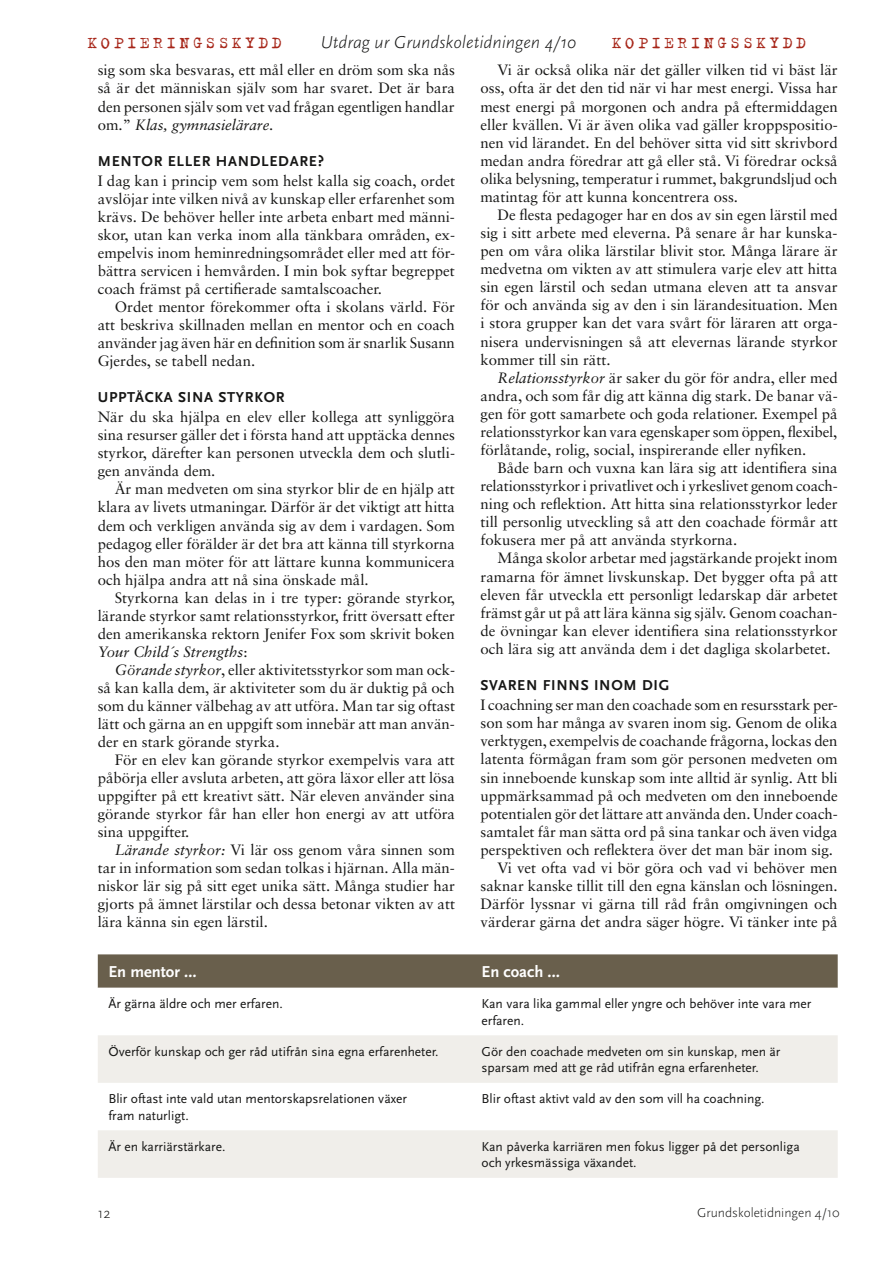
<style>
.page{position:relative;width:893px;height:1263px;background:#fff}
.page>*{position:absolute;margin:0;border:0;box-sizing:border-box;transform-origin:0 0}
.t1{font:italic 300 18px "Scala Sans";color:#161615}
.t2{font:18px "Trixie";letter-spacing:.18em;color:#a72619}
.t3{font:700 16.5px "Scala Sans";color:#fff}
.t4{font:15px/18px "Sabon";color:#161615;text-align:justify}
.t5{font:700 15px "Scala Sans";letter-spacing:.05em;color:#161615}
.t6{font:300 15px "Scala Sans";color:#161615}
.t7{font:13.5px/16.2px "Scala Sans";color:#161615}
.t8{font:300 13.5px "Scala Sans";color:#161615}
.s1{font-style:italic}
</style>
<div class="page">
<div style="left:98px;top:954px;width:740px;height:34px;background:#695f4c"></div>
<svg style="left:98px;top:1035px;width:740px;height:143px;fill:#f0eeea"></svg>
<p class="t2" style="left:87px;top:31px;width:195px">KOPIERINGSSKYDD</p>
<p class="t1" style="left:320px;top:32px;width:257px">Utdrag ur Grundskoletidningen 4/10</p>
<p class="t2" style="left:612px;top:31px;width:195px">KOPIERINGSSKYDD</p>
<p class="t4" style="left:480px;top:61px;width:359px;text-indent:17px">Vi är också olika när det gäller vilken tid vi bäst lär oss, ofta är det den tid när vi har mest energi. Vissa har mest energi på morgonen och andra på eftermiddagen eller kvällen. Vi är även olika vad gäller kroppspositio&shy;nen vid lärandet. En del behöver sitta vid sitt skrivbord medan andra föredrar att gå eller stå. Vi föredrar också olika belysning, temperatur i rummet, bakgrundsljud och matintag för att kunna koncentrera oss.</p>
<p class="t4" style="left:480px;top:206px;width:359px;text-indent:17px">De flesta pedagoger har en dos av sin egen lärstil med sig i sitt arbete med eleverna. På senare år har kunska&shy;pen om våra olika lärstilar blivit stor. Många lärare är medvetna om vikten av att stimulera varje elev att hitta sin egen lärstil och sedan utmana eleven att ta ansvar för och använda sig av den i sin lärandesituation. Men i stora grupper kan det vara svårt för läraren att orga&shy;nisera undervisningen så att elevernas lärande styrkor kommer till sin rätt.</p>
<p class="t4" style="left:480px;top:368px;width:359px;text-indent:17px"><span class="s1">Relationsstyrkor</span> är saker du gör för andra, eller med andra, och som får dig att känna dig stark. De banar vä&shy;gen för gott samarbete och goda relationer. Exempel på relationsstyrkor kan vara egenskaper som öppen, flexibel, förlåtande, rolig, social, inspirerande eller nyfiken.</p>
<p class="t4" style="left:480px;top:459px;width:359px;text-indent:17px">Både barn och vuxna kan lära sig att identifiera sina relationsstyrkor i privatlivet och i yrkeslivet genom coach&shy;ning och reflektion. Att hitta sina relationsstyrkor leder till personlig utveckling så att den coachade förmår att fokusera mer på att använda styrkorna.</p>
<p class="t4" style="left:480px;top:549px;width:359px;text-indent:17px">Många skolor arbetar med jagstärkande projekt inom ramarna för ämnet livskunskap. Det bygger ofta på att eleven får utveckla ett personligt ledarskap där arbetet främst går ut på att lära känna sig själv. Genom coachan&shy;de övningar kan elever identifiera sina relationsstyrkor och lära sig att använda dem i det dagliga skolarbetet.</p>
<p class="t5" style="left:480px;top:677px;width:190px">SVAREN FINNS INOM DIG</p>
<p class="t4" style="left:480px;top:696px;width:359px">I coachning ser man den coachade som en resursstark per-</p>
<p class="t4" style="left:480px;top:714px;width:359px">son som har många av svaren inom sig. Genom de olika</p>
<p class="t4" style="left:480px;top:732px;width:358px">verktygen, exempelvis de coachande frågorna, lockas den</p>
<p class="t4" style="left:480px;top:750px;width:359px">latenta förmågan fram som gör personen medveten om</p>
<p class="t4" style="left:480px;top:768px;width:359px">sin inneboende kunskap som inte alltid är synlig. Att bli</p>
<p class="t4" style="left:480px;top:786px;width:359px">uppmärksammad på och medveten om den inneboende</p>
<p class="t4" style="left:480px;top:804px;width:359px">potentialen gör det lättare att använda den. Under coach-</p>
<p class="t4" style="left:480px;top:822px;width:359px">samtalet får man sätta ord på sina tankar och även vidga</p>
<p class="t4" style="left:480px;top:840px;width:354px">perspektiven och reflektera över det man bär inom sig.</p>
<p class="t4" style="left:497px;top:858px;width:342px">Vi vet ofta vad vi bör göra och vad vi behöver men</p>
<p class="t4" style="left:480px;top:876px;width:359px">saknar kanske tillit till den egna känslan och lösningen.</p>
<p class="t4" style="left:480px;top:895px;width:359px">Därför lyssnar vi gärna till råd från omgivningen och</p>
<p class="t4" style="left:480px;top:913px;width:359px">värderar gärna det andra säger högre. Vi tänker inte på</p>
<p class="t4" style="left:98px;top:61px;width:359px">sig som ska besvaras, ett mål eller en dröm som ska nås så är det människan själv som har svaret. Det är bara den personen själv som vet vad frågan egentligen handlar om.” <span class="s1">Klas, gymnasielärare.</span></p>
<p class="t5" style="left:98px;top:153px;width:228px">MENTOR ELLER HANDLEDARE?</p>
<p class="t4" style="left:98px;top:171px;width:359px">I dag kan i princip vem som helst kalla sig coach, ordet avslöjar inte vilken nivå av kunskap eller erfarenhet som krävs. De behöver heller inte arbeta enbart med männi&shy;skor, utan kan verka inom alla tänkbara områden, ex&shy;empelvis inom heminredningsområdet eller med att för&shy;bättra servicen i hemvården. I min bok syftar begreppet coach främst på certifierade samtalscoacher.</p>
<p class="t4" style="left:98px;top:298px;width:359px;text-indent:17px">Ordet mentor förekommer ofta i skolans värld. För att beskriva skillnaden mellan en mentor och en coach använder jag även här en definition som är snarlik Susann Gjerdes, se tabell nedan.</p>
<p class="t5" style="left:98px;top:389px;width:188px">UPPTÄCKA SINA STYRKOR</p>
<p class="t4" style="left:98px;top:408px;width:359px">När du ska hjälpa en elev eller kollega att synliggöra sina resurser gäller det i första hand att upptäcka dennes styrkor, därefter kan personen utveckla dem och slutli&shy;gen använda dem.</p>
<p class="t4" style="left:98px;top:480px;width:359px;text-indent:17px">Är man medveten om sina styrkor blir de en hjälp att klara av livets utmaningar. Därför är det viktigt att hitta dem och verkligen använda sig av dem i vardagen. Som pedagog eller förälder är det bra att känna till styrkorna hos den man möter för att lättare kunna kommunicera och hjälpa andra att nå sina önskade mål.</p>
<p class="t4" style="left:98px;top:588px;width:359px;text-indent:17px">Styrkorna kan delas in i tre typer: görande styrkor, lärande styrkor samt relationsstyrkor, fritt översatt efter den amerikanska rektorn Jenifer Fox som skrivit boken <span class="s1">Your Child´s Strengths</span>:</p>
<p class="t4" style="left:98px;top:660px;width:359px;text-indent:17px"><span class="s1">Görande styrkor</span>, eller aktivitetsstyrkor som man ock&shy;så kan kalla dem, är aktiviteter som du är duktig på och som du känner välbehag av att utföra. Man tar sig oftast lätt och gärna an en uppgift som innebär att man använ&shy;der en stark görande styrka.</p>
<p class="t4" style="left:98px;top:750px;width:359px;text-indent:17px">För en elev kan görande styrkor exempelvis vara att påbörja eller avsluta arbeten, att göra läxor eller att lösa uppgifter på ett kreativt sätt. När eleven använder sina görande styrkor får han eller hon energi av att utföra sina uppgifter.</p>
<p class="t4" style="left:98px;top:841px;width:359px;text-indent:17px"><span class="s1">Lärande styrkor:</span> Vi lär oss genom våra sinnen som tar in information som sedan tolkas i hjärnan. Alla män&shy;niskor lär sig på sitt eget unika sätt. Många studier har gjorts på ämnet lärstilar och dessa betonar vikten av att lära känna sin egen lärstil.</p>
<p class="t3" style="left:108px;top:963px;width:90px">EN MENTOR …</p>
<p class="t3" style="left:481px;top:963px;width:80px">EN COACH …</p>
<p class="t7" style="left:108px;top:996px;width:176px">Är gärna äldre och mer erfaren.</p>
<p class="t7" style="left:481px;top:996px;width:331px">Kan vara lika gammal eller yngre och behöver inte vara mer erfaren.</p>
<p class="t7" style="left:108px;top:1044px;width:332px">Överför kunskap och ger råd utifrån sina egna erfarenheter.</p>
<p class="t7" style="left:481px;top:1044px;width:300px">Gör den coachade medveten om sin kunskap, men är sparsam med att ge råd utifrån egna erfarenheter.</p>
<p class="t7" style="left:108px;top:1091px;width:300px">Blir oftast inte vald utan mentorskapsrelationen växer fram naturligt.</p>
<p class="t7" style="left:481px;top:1091px;width:285px">Blir oftast aktivt vald av den som vill ha coachning.</p>
<p class="t7" style="left:108px;top:1139px;width:118px">Är en karriärstärkare.</p>
<p class="t7" style="left:481px;top:1139px;width:320px">Kan påverka karriären men fokus ligger på det personliga och yrkesmässiga växandet.</p>
<p class="t6" style="left:98px;top:1205px;width:14px">12</p>
<p class="t8" style="left:697px;top:1205px;width:144px">Grundskoletidningen 4/10</p>
</div>
